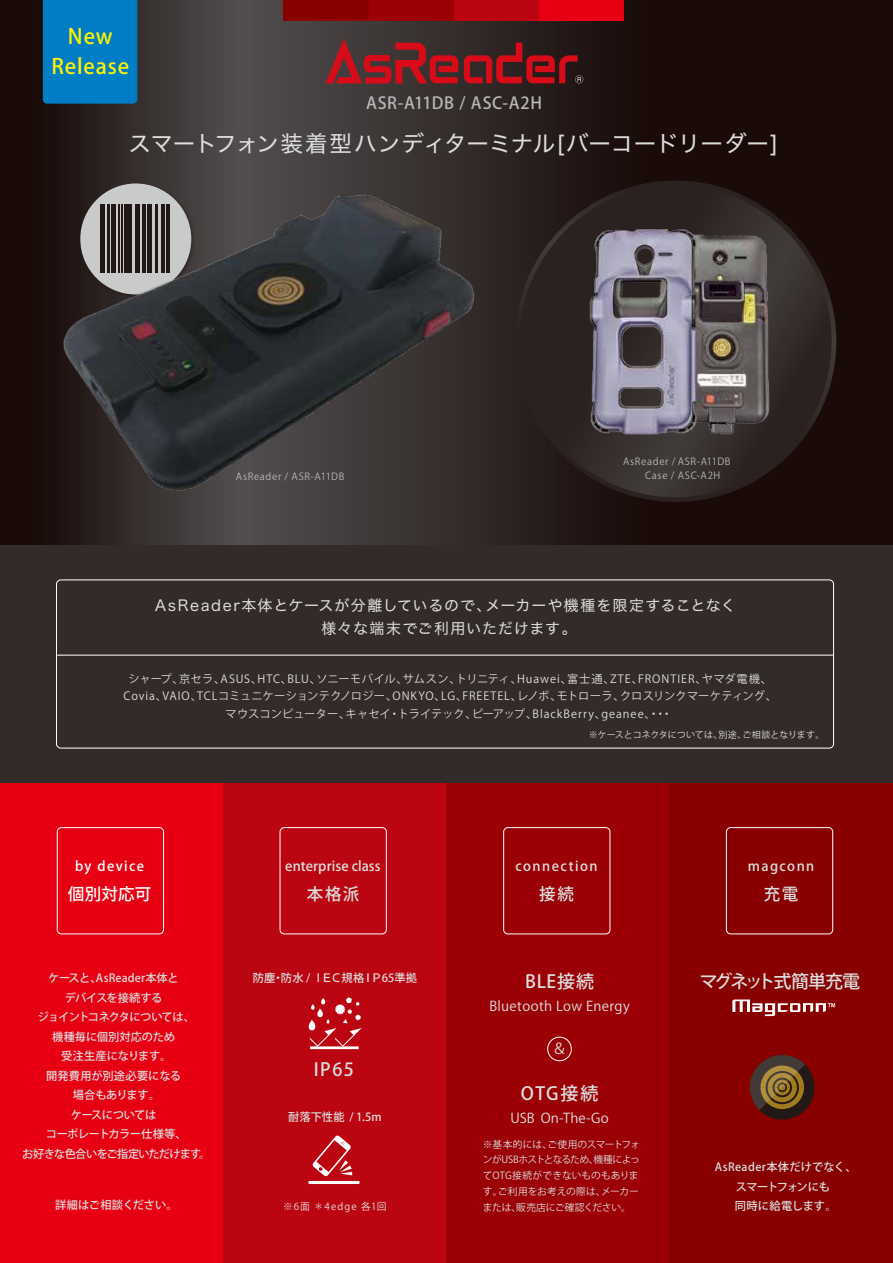
<style>
.page{position:relative;width:893px;height:1263px;background:#fff}
.page>*{position:absolute;margin:0;border:0;box-sizing:border-box;transform-origin:0 0}
.t1{font:22.5px "Hiragino Sans W4";letter-spacing:-.015em;color:#dcdddd}
.t2{font:500 21px/30px "Koz Go Pro";letter-spacing:.04em;color:#fff100;text-align:center}
.t3{font:500 18px "Koz Go Pro";letter-spacing:.04em;color:#dcdddd}
.t4{font:500 18px "Koz Go Pro";letter-spacing:-.11em;color:#dcdddd}
.t5{font:500 16.5px "Koz Go Pro";letter-spacing:.04em;color:#b5b6b6}
.t6{font:500 16.5px "Koz Go Pro";letter-spacing:.1em;color:#dcdddd}
.t7{font:500 16.5px "Koz Go Pro";letter-spacing:.02em;color:#fff}
.t8{font:15px/22.5px "Hiragino Sans W4";letter-spacing:.065em;color:#dcdddd;text-align:center}
.t9{font:15px "Koz Go Pro";color:#dcdddd}
.t10{font:13.5px "Koz Go Pro";letter-spacing:.025em;color:#dcdddd}
.t11{font:500 13.5px "Koz Go Pro";letter-spacing:.095em;color:#dcdddd}
.t12{font:500 13.5px "Koz Go Pro";letter-spacing:.005em;color:#dcdddd}
.t13{font:500 13.5px "Koz Go Pro";letter-spacing:.1em;color:#fff}
.t14{font:11.25px/17.2px "Koz Go Pro";letter-spacing:.04em;color:#dcdddd;text-align:center}
.t15{font:500 11.25px/19.5px "Koz Go Pro";letter-spacing:-.025em;color:#dcdddd;text-align:center}
.t16{font:500 11.25px/19.5px "Koz Go Pro";letter-spacing:.005em;color:#dcdddd;text-align:center}
.t17{font:9.75px/15.8px "Koz Go Pro";letter-spacing:-.015em;color:#dcdddd}
.t18{font:9.75px/13.5px "Koz Go Pro";letter-spacing:.065em;color:#b5b6b6}
.t19{font:9.75px "Koz Go Pro";letter-spacing:.12em;color:#dcdddd}
.t20{font:9px "Koz Go Pro";color:#dcdddd}
</style>
<div class="page">
<svg style="left:0;top:0;width:893px;height:545px;background:#281d1b"></svg>
<div style="left:0;top:545px;width:893px;height:238px;background:#322b29"></div>
<div style="left:0;top:783px;width:223px;height:480px;background:#e60012"></div>
<div style="left:223px;top:783px;width:223px;height:480px;background:#bb0611"></div>
<div style="left:446px;top:783px;width:224px;height:480px;background:#9a0004"></div>
<div style="left:670px;top:783px;width:223px;height:480px;background:#800"></div>
<div style="left:539px;top:0;width:85px;height:21px;background:#e60012"></div>
<div style="left:453px;top:0;width:86px;height:21px;background:#bb0611"></div>
<div style="left:368px;top:0;width:85px;height:21px;background:#9a0004"></div>
<div style="left:283px;top:0;width:85px;height:21px;background:#800"></div>
<svg style="left:750px;top:1055px;width:65px;height:65px"></svg>
<svg style="left:519px;top:185px;width:313px;height:312px;background:#322b29"></svg>
<div style="left:43px;top:0;width:94px;height:104px;background:#007ec5"></div>
<img style="left:505px;top:218px;width:349px;height:232px">
<img style="left:29px;top:175px;width:474px;height:341px">
<svg style="left:326px;top:39px;width:132px;height:45px;background:#7c2529"></svg>
<svg style="left:464px;top:43px;width:119px;height:40px;background:#6a181c"></svg>
<div style="left:57px;top:827px;width:107px;height:107px;border:1px solid #fff;border-radius:4px"></div>
<div style="left:280px;top:827px;width:107px;height:107px;border:1px solid #fff;border-radius:4px"></div>
<div style="left:503px;top:827px;width:107px;height:107px;border:1px solid #fff;border-radius:4px"></div>
<div style="left:726px;top:827px;width:107px;height:107px;border:1px solid #fff;border-radius:4px"></div>
<hr style="left:310px;top:1046px;width:49px;height:3px;background:#fff">
<svg style="left:308px;top:997px;width:54px;height:50px"></svg>
<hr style="left:308px;top:1181px;width:52px;height:3px;background:#fff;border-radius:2px">
<svg style="left:312px;top:1135px;width:40px;height:41px"></svg>
<svg style="left:732px;top:999px;width:103px;height:17px"></svg>
<div style="left:547px;top:1037px;width:25px;height:24px;border:1px solid #fff;border-radius:50%"></div>
<div style="left:56px;top:580px;width:778px;height:168px;border:1px solid #fff;border-radius:4px"></div>
<hr style="left:57px;top:655px;width:776px;height:1px;background:#fff">
<h2 class="t2" style="left:51px;top:23px;width:79px">New<br>Release</h2>
<h3 class="t5" style="left:366px;top:92px;width:178px">ASR-A11DB / ASC-A2H</h3>
<h1 class="t1" style="left:128px;top:123px;width:651px">スマートフォン装着型ハンディターミナル[バーコードリーダー]</h1>
<p class="t18" style="left:236px;top:470px;width:110px">AsReader / ASR-A11DB</p>
<p class="t18" style="left:645px;top:455px;width:87px;text-indent:-22px">AsReader / ASR-A11DB<br>Case / ASC-A2H</p>
<h3 class="t8" style="left:155px;top:593px;width:582px">AsReader本体とケースが分離しているので、メーカーや機種を限定することなく様々な端末でご利用いただけます。</h3>
<p class="t14" style="left:124px;top:671px;width:655px">シャープ、京セラ、ASUS、HTC、BLU、ソニーモバイル、サムスン、トリニティ、Huawei、富士通、ZTE、FRONTIER、ヤマダ電機、<br>Covia、VAIO、TCLコミュニケーションテクノロジー、ONKYO、LG、FREETEL、レノボ、モトローラ、クロスリンクマーケティング、マウスコンピューター、キャセイ・トライテック、ピーアップ、BlackBerr y、geanee、・・・</p>
<p class="t20" style="left:589px;top:729px;width:237px">※ケースとコネクタについては、別途、ご相談となります。</p>
<p class="t13" style="left:75px;top:857px;width:71px">by device</p>
<h3 class="t7" style="left:68px;top:884px;width:85px">個別対応可</h3>
<p class="t12" style="left:285px;top:857px;width:97px">enterprise class</p>
<h3 class="t6" style="left:307px;top:884px;width:54px">本格派</h3>
<p class="t11" style="left:515px;top:857px;width:84px">connection</p>
<h3 class="t6" style="left:539px;top:884px;width:36px">接続</h3>
<p class="t11" style="left:748px;top:857px;width:68px">magconn</p>
<h3 class="t6" style="left:764px;top:884px;width:36px">充電</h3>
<p class="t15" style="left:253px;top:969px;width:166px">防塵・防水 / ＩＥＣ規格ＩＰ65準拠</p>
<h3 class="t4" style="left:700px;top:970px;width:162px">マグネット式簡単充電</h3>
<p class="t15" style="left:22px;top:969px;width:190px">ケースと、AsReader本体と<br>デバイスを接続する<br>ジョイントコネクタについては、<br>機種毎に個別対応のため<br>受注生産になります。<br>開発費用が別途必要になる<br>場合もあります。<br>ケースについては<br>コーポレートカラー仕様等、<br>お好きな色合いをご指定いただけます。</p>
<h3 class="t3" style="left:525px;top:970px;width:71px">BLE接続</h3>
<p class="t10" style="left:489px;top:998px;width:142px">Bluetooth Low Energy</p>
<h3 class="t9" style="left:552px;top:1039px;width:16px">＆</h3>
<h3 class="t3" style="left:314px;top:1058px;width:42px">IP65</h3>
<h3 class="t3" style="left:521px;top:1082px;width:79px">OTG接続</h3>
<p class="t10" style="left:511px;top:1109px;width:100px">USB On-The-Go</p>
<p class="t15" style="left:288px;top:1108px;width:95px">耐落下性能 / 1.5m</p>
<p class="t17" style="left:483px;top:1136px;width:159px">※基本的には、ご使用のスマートフォンがUSBホストとなるため、機種によってOTG接続ができないものもあります。ご利用をお考えの際は、メーカーまたは、販売店にご確認ください。</p>
<p class="t16" style="left:715px;top:1158px;width:143px">AsReader本体だけでなく、スマートフォンにも<br>同時に給電します。</p>
<p class="t15" style="left:55px;top:1196px;width:124px">詳細はご相談ください。</p>
<p class="t19" style="left:283px;top:1200px;width:105px">※6面 ＊4edge 各1回</p>
</div>
